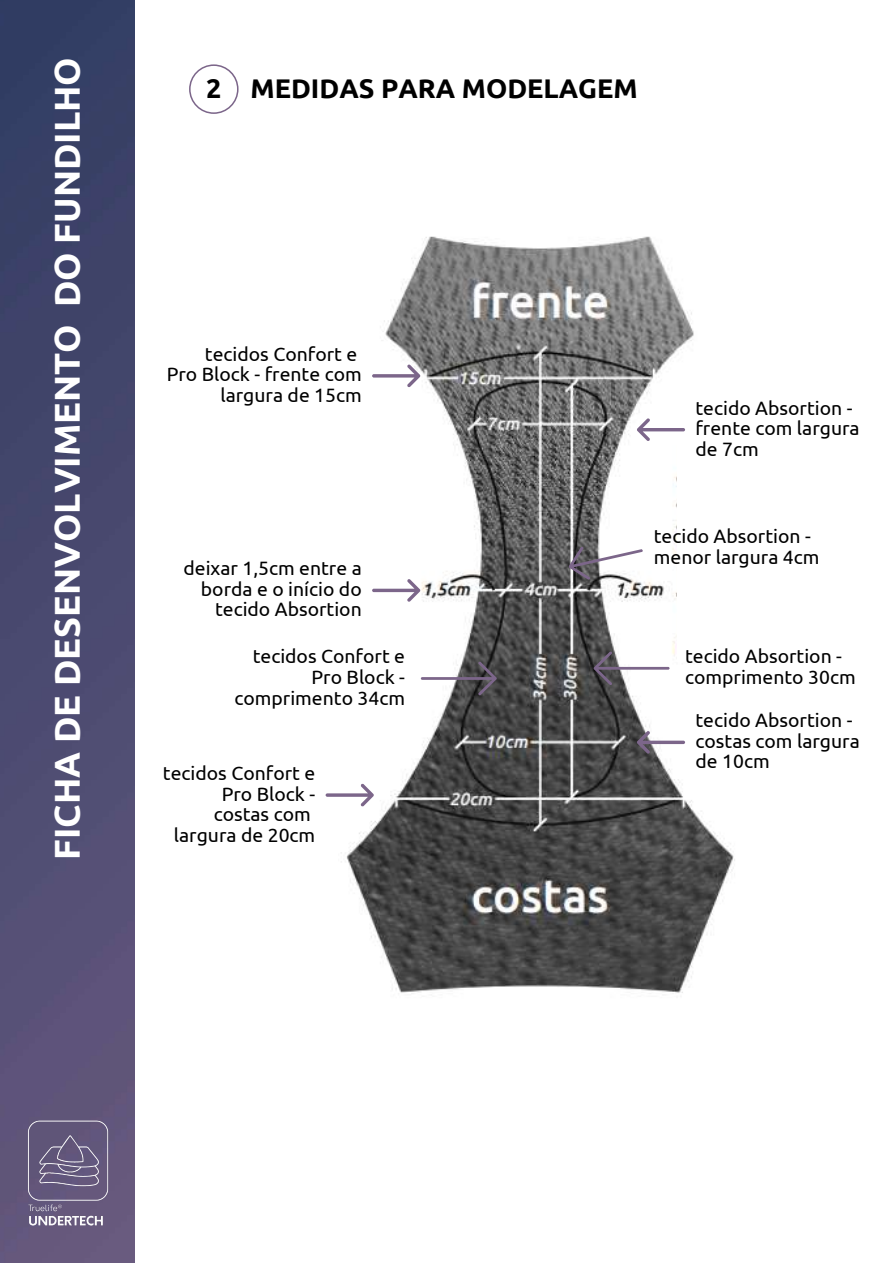
<style>
.page{position:relative;width:893px;height:1264px;background:#fff}
.page>*{position:absolute;margin:0;border:0;box-sizing:border-box;transform-origin:0 0}
.t1{font:700 36px "Ubuntu";color:#fff}
.t2{font:700 27px "Ubuntu";color:#000}
.t3{font:19.35px/20.5px "Ubuntu";color:#000;text-align:right}
</style>
<div class="page">
<img style="left:0;top:0;width:135px;height:1262px">
<img style="left:22px;top:1113px;width:91px;height:119px">
<svg style="left:189px;top:64px;width:49px;height:50px"></svg>
<img style="left:341px;top:236px;width:394px;height:758px">
<div style="left:677px;top:442px;width:40px;height:220px;background:#fff"></div>
<svg style="left:372px;top:364px;width:48px;height:23px"></svg>
<svg style="left:636px;top:418px;width:49px;height:23px"></svg>
<svg style="left:372px;top:579px;width:48px;height:23px"></svg>
<svg style="left:593px;top:651px;width:76px;height:34px"></svg>
<svg style="left:421px;top:661px;width:76px;height:34px"></svg>
<svg style="left:565px;top:534px;width:81px;height:49px"></svg>
<svg style="left:636px;top:731px;width:49px;height:22px"></svg>
<svg style="left:325px;top:783px;width:49px;height:23px"></svg>
<h1 class="t1" style="left:46px;top:859px;width:803px;rotate:-90deg">FICHA DE DESENVOLVIMENTO DO FUNDILHO</h1>
<h2 class="t2" style="left:206px;top:73px;width:17px">2</h2>
<h2 class="t2" style="left:250px;top:73px;width:389px">MEDIDAS PARA MODELAGEM</h2>
<p class="t3" style="left:167px;top:343px;width:196px">tecidos Confort e<br>Pro Block - frente com largura de 15cm</p>
<p class="t3" style="left:183px;top:558px;width:180px">deixar 1,5cm entre a borda e o início do tecido Absortion</p>
<p class="t3" style="left:234px;top:646px;width:172px">tecidos Confort e<br>Pro Block - comprimento 34cm</p>
<p class="t3" style="left:163px;top:762px;width:154px">tecidos Confort e<br>Pro Block - costas com largura de 20cm</p>
<p class="t3" style="left:695px;top:397px;width:166px;text-align:left">tecido Absortion - frente com largura de 7cm</p>
<p class="t3" style="left:653px;top:526px;width:167px;text-align:left">tecido Absortion - menor largura 4cm</p>
<p class="t3" style="left:685px;top:646px;width:172px;text-align:left">tecido Absortion - comprimento 30cm</p>
<p class="t3" style="left:695px;top:709px;width:166px;text-align:left">tecido Absortion - costas com largura de 10cm</p>
</div>
